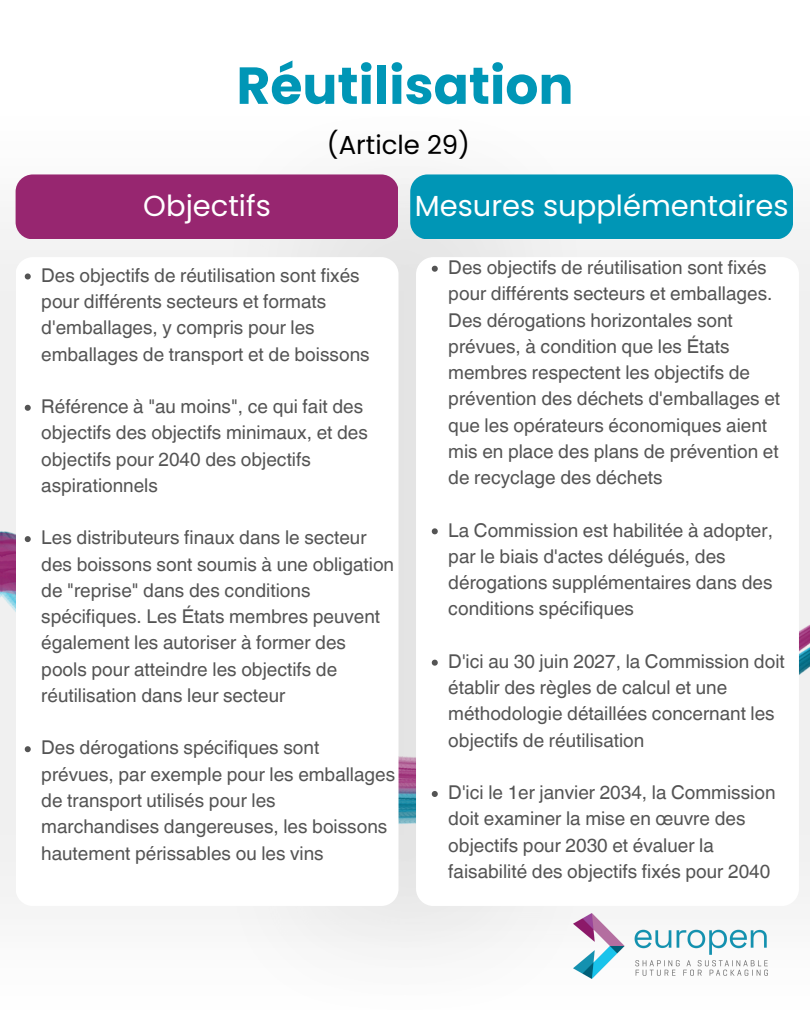
<style>
.page{position:relative;width:810px;height:1013px;background:#fff}
.page>*{position:absolute;margin:0;border:0;box-sizing:border-box;transform-origin:0 0}
.t1{font:700 52px "Poppins";color:#0096b6}
.t2{font:29px "Poppins";color:#fff}
.t3{font:26px "Poppins";color:#000}
.t4{font:25px/34.5px "Helvetica World";color:#545454}
.t5{font:19px/26.2px "Helvetica World";color:#545454}
</style>
<div class="page">
<div style="left:0;top:177px;width:228px;height:727px;background:#f2f2f2"></div>
<img style="left:228px;top:174px;width:582px;height:805px">
<img style="left:0;top:522px;width:810px;height:361px">
<div style="left:416px;top:257px;width:383px;height:649px;background:#fff;border-radius:17px"></div>
<div style="left:16px;top:174px;width:382px;height:65px;background:#972670;border-radius:17px"></div>
<svg style="left:432px;top:266px;width:6px;height:6px"></svg>
<svg style="left:432px;top:528px;width:6px;height:6px"></svg>
<svg style="left:432px;top:659px;width:6px;height:6px"></svg>
<svg style="left:432px;top:791px;width:6px;height:6px"></svg>
<div style="left:16px;top:257px;width:383px;height:649px;background:#fff;border-radius:17px"></div>
<div style="left:410px;top:174px;width:383px;height:65px;background:#0096b6;border-radius:17px"></div>
<svg style="left:25px;top:273px;width:6px;height:6px"></svg>
<svg style="left:25px;top:405px;width:6px;height:6px"></svg>
<svg style="left:25px;top:536px;width:6px;height:6px"></svg>
<svg style="left:25px;top:746px;width:6px;height:6px"></svg>
<img style="left:573px;top:913px;width:195px;height:65px">
<p class="t1" style="left:236px;top:49px;width:339px">Réutilisation</p>
<p class="t3" style="left:327px;top:127px;width:145px">(Article 29)</p>
<h1 class="t2" style="left:143px;top:186px;width:129px">Objectifs</h1>
<h2 class="t5" style="left:41px;top:262px;width:330px">Des objectifs de réutilisation sont fixés pour différents secteurs et formats d'emballages, y compris pour les emballages de transport et de boissons</h2>
<p class="t5" style="left:41px;top:393px;width:328px">Référence à "au moins", ce qui fait des objectifs des objectifs minimaux, et des objectifs pour 2040 des objectifs aspirationnels</p>
<p class="t5" style="left:41px;top:524px;width:354px">Les distributeurs finaux dans le secteur des boissons sont soumis à une obligation de "reprise" dans des conditions spécifiques. Les États membres peuvent également les autoriser à former des pools pour atteindre les objectifs de réutilisation dans leur secteur</p>
<p class="t5" style="left:41px;top:734px;width:355px">Des dérogations spécifiques sont prévues, par exemple pour les emballages de transport utilisés pour les marchandises dangereuses, les boissons hautement périssables ou les vins</p>
<p class="t4" style="left:79px;top:275px;width:235px">Deletion of one of the provisions enabling<br>Member</p>
<h2 class="t4" style="left:79px;top:379px;width:222px">States to provide for further labelling requirements</h2>
<p class="t4" style="left:79px;top:517px;width:90px">or DRS)</p>
<p class="t2" style="left:415px;top:186px;width:375px">Mesures supplémentaires</p>
<p class="t5" style="left:448px;top:254px;width:333px">Des objectifs de réutilisation sont fixés pour différents secteurs et emballages.<br>Des dérogations horizontales sont prévues, à condition que les États membres respectent les objectifs de prévention des déchets d'emballages et que les opérateurs économiques aient mis en place des plans de prévention et de recyclage des déchets</p>
<p class="t5" style="left:448px;top:517px;width:326px">La Commission est habilitée à adopter, par le biais d'actes délégués, des dérogations supplémentaires dans des conditions spécifiques</p>
<p class="t5" style="left:448px;top:648px;width:338px">D'ici au 30 juin 2027, la Commission doit établir des règles de calcul et une méthodologie détaillées concernant les objectifs de réutilisation</p>
<p class="t5" style="left:448px;top:779px;width:329px">D'ici le 1er janvier 2034, la Commission doit examiner la mise en œuvre des objectifs pour 2030 et évaluer la faisabilité des objectifs fixés pour 2040</p>
</div>
